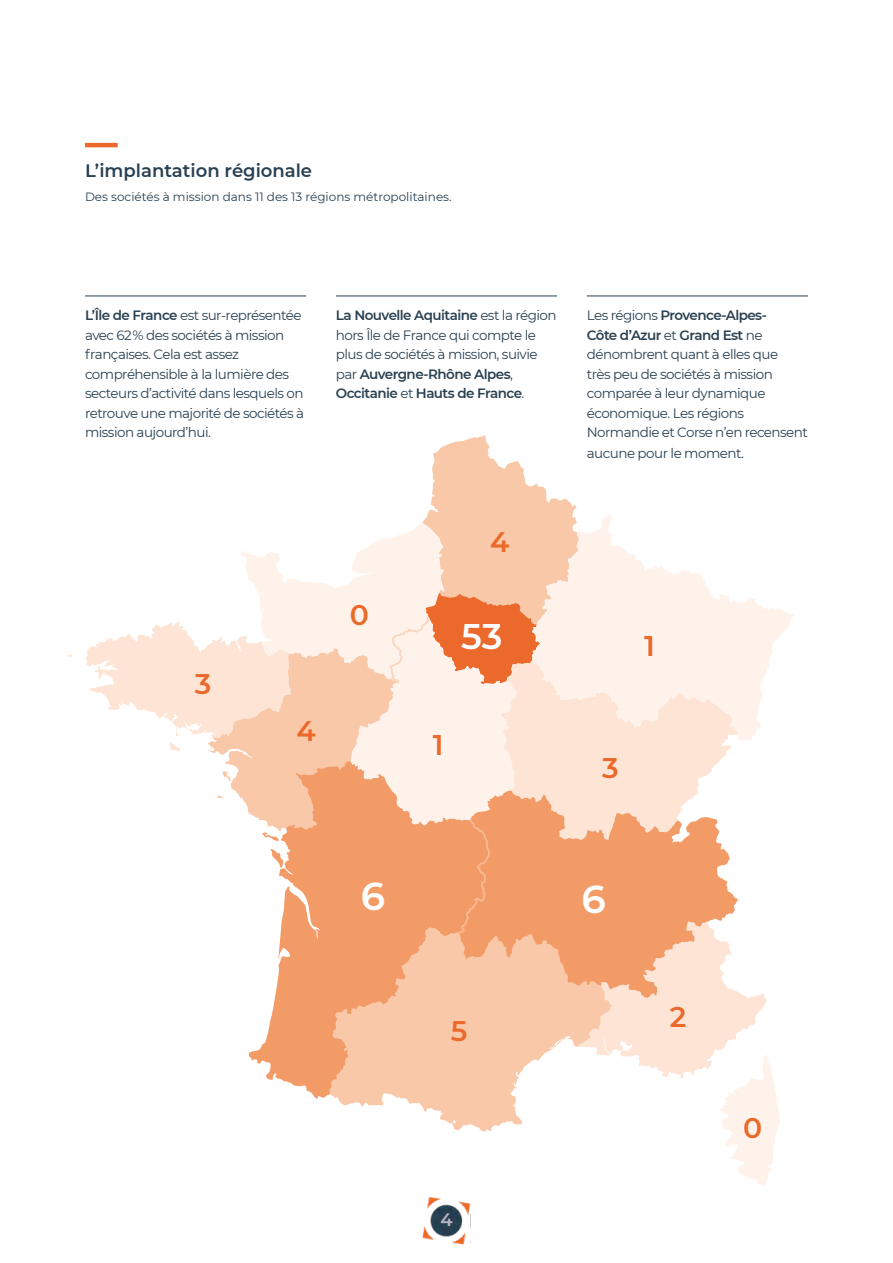
<style>
.page{position:relative;width:893px;height:1263px;background:#fff}
.page>*{position:absolute;margin:0;border:0;box-sizing:border-box;transform-origin:0 0}
.t1{font:600 38.85px "Montserrat";color:#fff}
.t2{font:600 35.55px "Montserrat";color:#fff}
.t3{font:600 28.35px "Montserrat";color:#eb692a}
.t4{font:600 18px "Montserrat";color:#294051}
.t5{font:600 18px "Montserrat";color:#b5b7c0}
.t6{font:13.5px/19.5px "Montserrat";letter-spacing:-.04em;color:#294051}
.t7{font:12px "Montserrat";color:#294051}
.s1{font-weight:600}
</style>
<div class="page">
<img style="left:422px;top:1197px;width:48px;height:48px">
<hr style="left:85px;top:296px;width:221px;height:1px;background:#294051">
<hr style="left:336px;top:296px;width:221px;height:1px;background:#294051">
<hr style="left:587px;top:296px;width:221px;height:1px;background:#294051">
<hr style="left:85px;top:143px;width:33px;height:4px;background:#eb692a">
<svg style="left:67px;top:435px;width:714px;height:751px"></svg>
<h3 class="t4" style="left:85px;top:158px;width:229px">L’implantation régionale</h3>
<p class="t7" style="left:85px;top:189px;width:368px">Des sociétés à mission dans 11 des 13 régions métropolitaines.</p>
<p class="t6" style="left:85px;top:305px;width:221px"><span class="s1">L’Île de France</span> est sur-représentée avec 62 % des sociétés à mission françaises. Cela est assez compréhensible à la lumière des secteurs d’activité dans lesquels on retrouve une majorité de sociétés à mission aujourd’hui.</p>
<p class="t6" style="left:336px;top:305px;width:222px"><span class="s1">La Nouvelle Aquitaine</span> est la région hors Île de France qui compte le plus de sociétés à mission, suivie par <span class="s1">Auvergne-Rhône Alpes</span>,<br><span class="s1">Occitanie</span> et <span class="s1">Hauts de France</span>.</p>
<p class="t6" style="left:587px;top:305px;width:223px">Les régions <span class="s1">Provence-Alpes-<br>Côte d’Azur</span> et <span class="s1">Grand Est</span> ne dénombrent quant à elles que<br>très peu de sociétés à mission comparée à leur dynamique économique. Les régions<br>Normandie et Corse n’en recensent</p>
<p class="t6" style="left:587px;top:443px;width:159px">aucune pour le moment.</p>
<h3 class="t3" style="left:195px;top:664px;width:18px">3</h3>
<h3 class="t3" style="left:350px;top:595px;width:21px">0</h3>
<h3 class="t3" style="left:296px;top:711px;width:21px">4</h3>
<h3 class="t3" style="left:490px;top:522px;width:21px">4</h3>
<h2 class="t2" style="left:461px;top:612px;width:43px">53</h2>
<h3 class="t3" style="left:433px;top:725px;width:12px">1</h3>
<h1 class="t1" style="left:361px;top:869px;width:26px">6</h1>
<h3 class="t3" style="left:451px;top:1011px;width:18px">5</h3>
<h3 class="t5" style="left:440px;top:1207px;width:14px">4</h3>
<h3 class="t3" style="left:644px;top:626px;width:12px">1</h3>
<h3 class="t3" style="left:602px;top:747px;width:18px">3</h3>
<h1 class="t1" style="left:581px;top:871px;width:26px">6</h1>
<h3 class="t3" style="left:670px;top:997px;width:18px">2</h3>
<h3 class="t3" style="left:743px;top:1108px;width:21px">0</h3>
</div>
